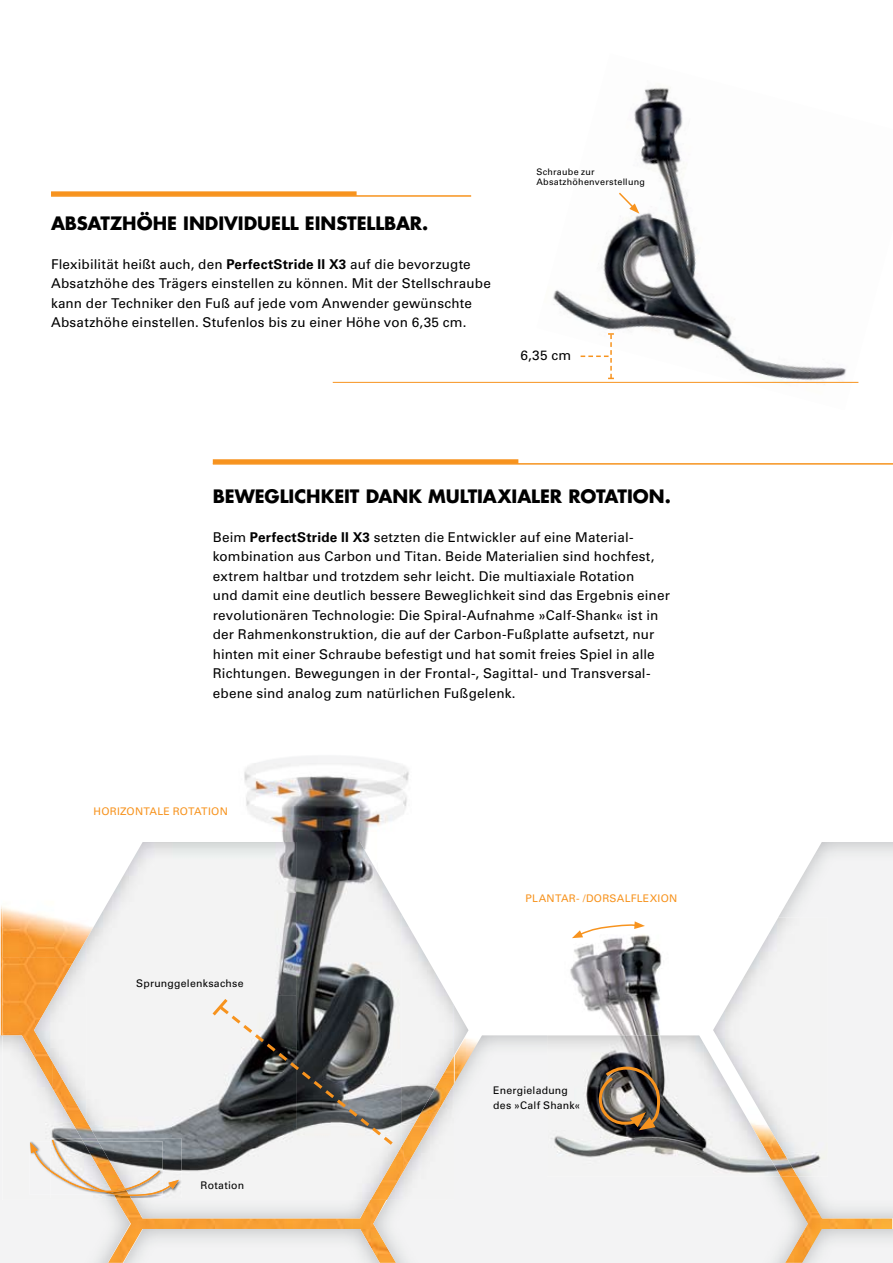
<style>
.page{position:relative;width:893px;height:1263px;background:#fff}
.page>*{position:absolute;margin:0;border:0;box-sizing:border-box;transform-origin:0 0}
.t1{font:700 18px "Futura Std";letter-spacing:-.005em;color:#000}
.t2{font:13.5px/19.5px "Univers LT Std";letter-spacing:.01em;color:#000}
.t3{font:10.5px/15px "Univers LT Std";letter-spacing:.02em;color:#000}
.t4{font:10.5px "Univers LT Std";letter-spacing:.025em;color:#f7931e}
.t5{font:9px/10.5px "Univers LT Std";letter-spacing:.025em;color:#000}
.s1{font-weight:700}
</style>
<div class="page">
<img style="left:536px;top:87px;width:323px;height:297px">
<img style="left:1px;top:906px;width:891px;height:323px">
<img style="left:132px;top:1005px;width:336px;height:213px">
<img style="left:0;top:1035px;width:130px;height:228px">
<img style="left:778px;top:842px;width:115px;height:376px">
<img style="left:808px;top:1229px;width:85px;height:34px">
<img style="left:373px;top:1035px;width:435px;height:228px">
<img style="left:547px;top:918px;width:166px;height:117px">
<img style="left:713px;top:918px;width:115px;height:258px">
<img style="left:547px;top:1035px;width:234px;height:141px">
<img style="left:2px;top:906px;width:84px;height:51px">
<img style="left:244px;top:763px;width:165px;height:79px">
<img style="left:402px;top:906px;width:52px;height:7px">
<img style="left:2px;top:957px;width:32px;height:49px">
<img style="left:2px;top:1006px;width:32px;height:29px">
<img style="left:86px;top:842px;width:316px;height:306px">
<img style="left:34px;top:939px;width:53px;height:96px">
<img style="left:401px;top:913px;width:53px;height:171px">
<img style="left:179px;top:1148px;width:208px;height:52px">
<img style="left:2px;top:1035px;width:115px;height:165px">
<img style="left:387px;top:1084px;width:67px;height:116px">
<img style="left:116px;top:1138px;width:65px;height:60px">
<img style="left:50px;top:1138px;width:66px;height:2px">
<svg style="left:30px;top:1140px;width:149px;height:60px"></svg>
<img style="left:123px;top:1229px;width:257px;height:34px">
<hr style="left:51px;top:195px;width:420px;height:2px;background:#f7931e">
<div style="left:51px;top:191px;width:306px;height:5px;background:#f7931e"></div>
<hr style="left:213px;top:463px;width:680px;height:2px;background:#f7931e">
<div style="left:213px;top:459px;width:305px;height:5px;background:#f7931e"></div>
<svg style="left:209px;top:996px;width:187px;height:152px"></svg>
<hr style="left:333px;top:382px;width:525px;height:1px;background:#f7931e">
<svg style="left:581px;top:333px;width:33px;height:46px"></svg>
<svg style="left:572px;top:921px;width:73px;height:17px"></svg>
<svg style="left:597px;top:1065px;width:65px;height:65px;background:#756552"></svg>
<svg style="left:617px;top:191px;width:22px;height:23px"></svg>
<h1 class="t1" style="left:51px;top:211px;width:379px">ABSATZHÖHE IND IVIDUELL EINSTELLBAR.</h1>
<p class="t2" style="left:51px;top:254px;width:441px">Flexibilität heißt auch, den <span class="s1">PerfectStride II X3</span> auf die bevorzugte Absatzhöhe des Trägers einstellen zu können. Mit der Stellschraube kann der Techniker den Fuß auf jede vom Anwender gewünschte Absatzhöhe einstellen. Stufenlos bis zu einer Höhe von 6,35 cm.</p>
<p class="t5" style="left:536px;top:166px;width:110px">Schraube zur<br>Absatzhöhenverstellung</p>
<p class="t2" style="left:520px;top:345px;width:52px">6,35 cm</p>
<h1 class="t1" style="left:213px;top:484px;width:459px">BEWEGLICHKEIT DANK MULTIAXIALER ROTATION.</h1>
<p class="t2" style="left:213px;top:527px;width:459px">Beim <span class="s1">PerfectStride II X3</span> setzten die Entwickler auf eine Material&shy;kombination aus Carbon und Titan. Beide Materialien sind hochfest, extrem haltbar und trotzdem sehr leicht. Die multiaxiale Rotation<br>und damit eine deutlich bessere Beweglichkeit sind das Ergebnis einer revolutionären Technologie: Die Spiral-Aufnahme »Calf-Shank« ist in der Rahmenkonstruktion, die auf der Carbon-Fußplatte aufsetzt, nur hinten mit einer Schraube befestigt und hat somit freies Spiel in alle Richtungen. Bewegungen in der Frontal-, Sagittal- und Transversal&shy;ebene sind analog zum natürlichen Fußgelenk.</p>
<p class="t4" style="left:94px;top:804px;width:35px">Horizonta</p>
<p class="t4" style="left:157px;top:804px;width:31px">Le Rotat</p>
<p class="t4" style="left:208px;top:804px;width:12px">ion</p>
<p class="t3" style="left:136px;top:976px;width:109px">Sprunggelenksachse</p>
<p class="t3" style="left:201px;top:1178px;width:45px">Rotation</p>
<p class="t4" style="left:526px;top:892px;width:15px">Plantar</p>
<p class="t4" style="left:576px;top:892px;width:26px">- /Dorsalfle</p>
<p class="t4" style="left:650px;top:892px;width:20px">xion</p>
<p class="t3" style="left:493px;top:1083px;width:89px">Energieladung des »Calf Shank«</p>
</div>
